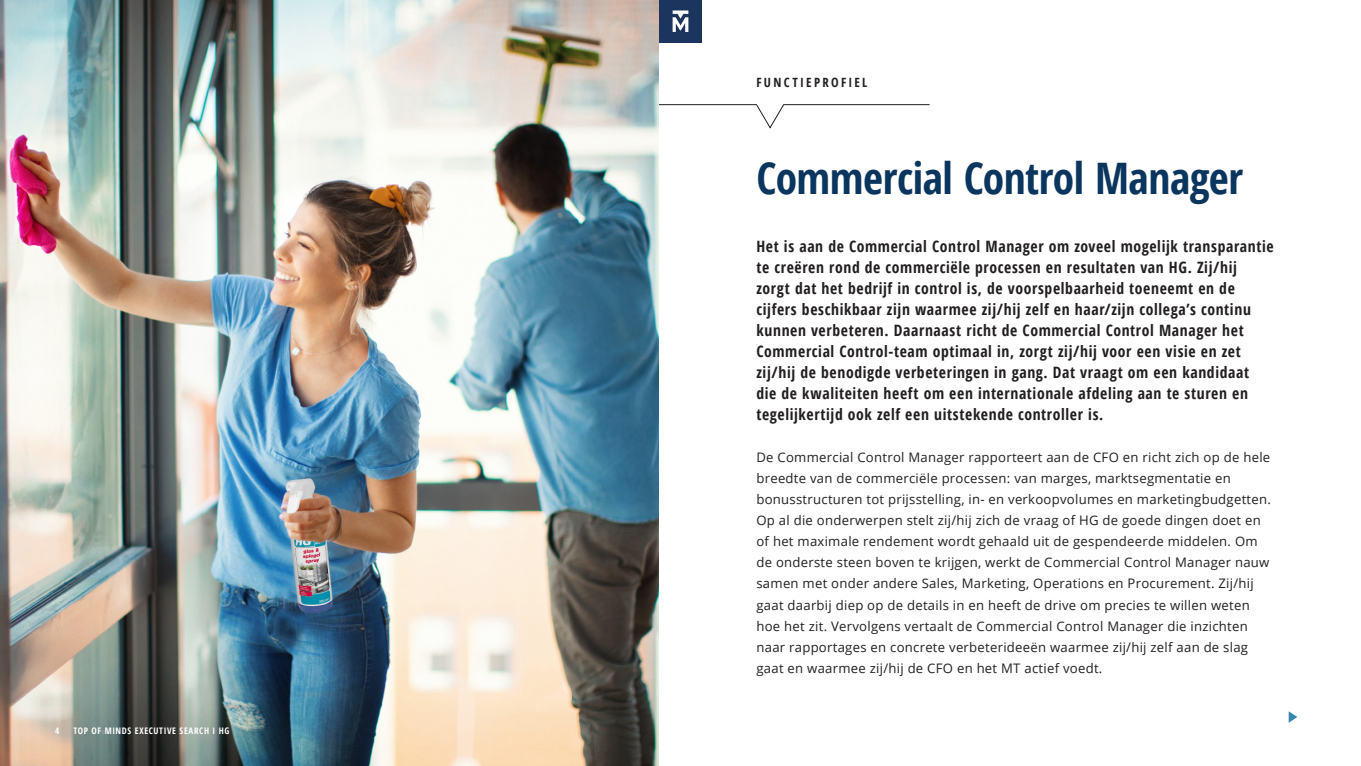
<style>
.page{position:relative;width:1361px;height:766px;background:#fff}
.page>*{position:absolute;margin:0;border:0;box-sizing:border-box;transform-origin:0 0}
.Page_header_kopie{font:700 condensed 43.42px "Open Sans";letter-spacing:-.01em;color:#0a355e}
.t1{font:700 condensed 15.67px/21px "Open Sans";letter-spacing:.04em;color:#231f20}
.t2{font:13.12px/21px "Open Sans";letter-spacing:.02em;color:#231f20}
.t3{font:700 condensed 12.75px "Open Sans";letter-spacing:.18em;color:#231f20}
.t4{font:700 condensed 9px "Open Sans";letter-spacing:.07em;color:#fff}
</style>
<div class="page">
<svg style="left:658px;top:104px;width:272px;height:24px"></svg>
<img style="left:0;top:0;width:658px;height:765px">
<svg style="left:1288px;top:711px;width:9px;height:11px"></svg>
<div style="left:659px;top:0;width:43px;height:43px;background:#1c355e"></div>
<svg style="left:672px;top:10px;width:16px;height:22px"></svg>
<p class="t4" style="left:55px;top:724px;width:6px">4</p>
<p class="t4" style="left:73px;top:724px;width:158px">TOP OF MINDS EXECUTIVE SEARCH I HG</p>
<p class="t3" style="left:756px;top:73px;width:112px">FUNCTIEPROFIEL</p>
<p class="Page_header_kopie" style="left:756px;top:148px;width:488px">Commercial Control Manager</p>
<p class="t1" style="left:756px;top:235px;width:519px">Het is aan de Commercial Control Manager om zoveel mogelijk transparantie te creëren rond de commerciële processen en resultaten van HG. Zij/hij zorgt dat het bedrijf in control is, de voorspelbaarheid toeneemt en de cijfers beschikbaar zijn waarmee zij/hij zelf en haar/zijn collega’s continu kunnen verbeteren. Daarnaast richt de Commercial Control Manager het Commercial Control-team optimaal in, zorgt zij/hij voor een visie en zet zij/hij de benodigde verbeteringen in gang. Dat vraagt om een kandidaat<br>die de kwaliteiten heeft om een internationale afdeling aan te sturen en tegelijkertijd ook zelf een uitstekende controller is.</p>
<p class="t2" style="left:756px;top:446px;width:516px">De Commercial Control Manager rapporteert aan de CFO en richt zich op de hele breedte van de commerciële processen: van marges, marktsegmentatie en bonusstructuren tot prijsstelling, in- en verkoopvolumes en marketingbudgetten.<br>Op al die onderwerpen stelt zij/hij zich de vraag of HG de goede dingen doet en of het maximale rendement wordt gehaald uit de gespendeerde middelen. Om de onderste steen boven te krijgen, werkt de Commercial Control Manager nauw samen met onder andere Sales, Marketing, Operations en Procurement. Zij/hij gaat daarbij diep op de details in en heeft de drive om precies te willen weten hoe het zit. Vervolgens vertaalt de Commercial Control Manager die inzichten naar rapportages en concrete verbeterideeën waarmee zij/hij zelf aan de slag gaat en waarmee zij/hij de CFO en het MT actief voedt.</p>
</div>
